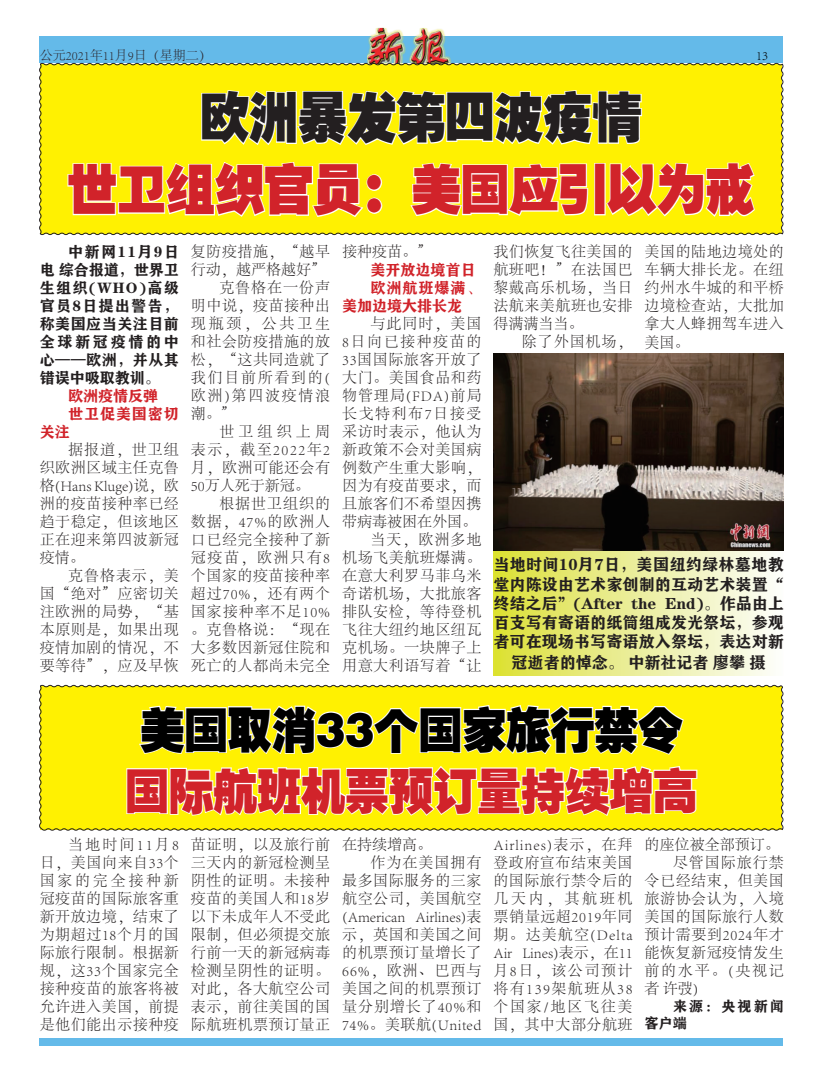
<style>
.page{position:relative;width:823px;height:1078px;background:#fff}
.page>*{position:absolute;margin:0;border:0;box-sizing:border-box;transform-origin:0 0}
.t1{font:53.4px "FZCCHJW GB1 0";letter-spacing:-.01em;color:#d1232a;scale:.93 1}
.t2{font:53.4px "FZCCHJW GB1 0";letter-spacing:-.01em;color:#231f20;scale:.93 1}
.t3{font:48px "FZCCHJW GB1 0";letter-spacing:-.01em;color:#000;scale:.93 1}
.t4{font:48px "FZCCHJW GB1 0";letter-spacing:-.01em;color:#d1232a;scale:.93 1}
.t5{font:16px/19.4px "FZCHSJW GB1 0";letter-spacing:.01em;color:#231f20;text-align:center}
.t6{font:300 15px/18px "Adobe Song Std";letter-spacing:.035em;color:#231f20;text-align:justify}
.t7{font:15px/18px "FZCHSJW GB1 0";letter-spacing:.035em;color:#231f20;text-align:justify}
.t8{font:300 15px "Adobe Song Std";color:#231f20}
.t9{font:15px "FZCHSJW GB1 0";color:#d1232a}
.t10{font:300 15px "Adobe Song Std";letter-spacing:.06em;color:#231f20}
.t11{font:300 15px "Adobe Song Std";letter-spacing:.065em;color:#231f20}
.t12{font:300 15px "Adobe Song Std";letter-spacing:.11em;color:#231f20}
.t13{font:300 15px "Adobe Song Std";letter-spacing:.095em;color:#231f20}
.t14{font:300 15px "Adobe Song Std";letter-spacing:.1em;color:#231f20}
.t15{font:15px "FZCHSJW GB1 0";letter-spacing:.065em;color:#d1232a}
.t16{font:14px/16.8px "FZCHSJW GB1 0";letter-spacing:.15em;color:#231f20}
.t17{font:300 13px "Adobe Song Std";color:#2a2228}
.t18{font:300 13px "Adobe Song Std";color:#000}
</style>
<div class="page">
<div style="left:40px;top:36px;width:742px;height:27px;background:#64bae9"></div>
<img style="left:367px;top:28px;width:85px;height:34px">
<div style="left:40px;top:1037px;width:742px;height:8px;background:#64bae9"></div>
<svg style="left:39px;top:62px;width:744px;height:173px;background:#faef28"></svg>
<svg style="left:39px;top:684px;width:744px;height:147px;background:#fbf02f"></svg>
<div style="left:493px;top:550px;width:290px;height:125px;background:linear-gradient(to right,#dce039,#fcfdfe)"></div>
<img style="left:493px;top:354px;width:289px;height:196px">
<p class="t17" style="left:40px;top:48px;width:174px">公元2021年11月9日（星期二）</p>
<p class="t18" style="left:755px;top:48px;width:14px">13</p>
<h1 class="t2" style="left:200px;top:85px;width:476px">欧洲暴发第四波疫情</h1>
<h1 class="t1" style="left:68px;top:157px;width:740px">世卫组织官员：美国应引以为戒</h1>
<p class="t7" style="left:40px;top:243px;width:141px;text-indent:28px">中新网11月9日电 综合报道，世界卫生组织(WHO)高级官员8日提出警告，称美国应当关注目前全球新冠疫情的中心——欧洲，并从其错误中吸取教训。</p>
<p class="t9" style="left:68px;top:387px;width:91px">欧洲疫情反弹</p>
<p class="t15" style="left:68px;top:405px;width:112px">世卫促美国密切</p>
<p class="t9" style="left:40px;top:423px;width:31px">关注</p>
<p class="t6" style="left:40px;top:441px;width:141px;text-indent:28px">据报道，世卫组织欧洲区域主任克鲁格(Hans Kluge)说，欧洲的疫苗接种率已经趋于稳定，但该地区正在迎来第四波新冠疫情。</p>
<p class="t6" style="left:40px;top:567px;width:141px;text-indent:28px">克鲁格表示，美国“绝对”应密切关注欧洲的局势，“基本原则是，如果出现疫情加剧的情况，不要等待”，应及早恢</p>
<p class="t6" style="left:191px;top:243px;width:141px">复防疫措施，“越早</p>
<p class="t6" style="left:191px;top:261px;width:137px">行动，越严格越好”</p>
<p class="t11" style="left:219px;top:279px;width:112px">克鲁格在一份声</p>
<p class="t6" style="left:191px;top:297px;width:141px">明中说，疫苗接种出</p>
<p class="t6" style="left:191px;top:315px;width:141px">现瓶颈，公共卫生</p>
<p class="t6" style="left:191px;top:333px;width:141px">和社会防疫措施的放</p>
<p class="t6" style="left:191px;top:351px;width:141px">松，“这共同造就了</p>
<p class="t12" style="left:191px;top:369px;width:141px">我们目前所看到的(</p>
<p class="t12" style="left:191px;top:387px;width:141px">欧洲)第四波疫情浪</p>
<p class="t6" style="left:191px;top:405px;width:46px">潮。”</p>
<p class="t6" style="left:219px;top:423px;width:112px">世卫组织上周</p>
<p class="t13" style="left:191px;top:441px;width:141px">表示，截至2022年2</p>
<p class="t6" style="left:191px;top:459px;width:141px">月，欧洲可能还会有</p>
<p class="t8" style="left:191px;top:477px;width:120px">50万人死于新冠。</p>
<p class="t11" style="left:219px;top:495px;width:112px">根据世卫组织的</p>
<p class="t6" style="left:191px;top:513px;width:141px">数据，47%的欧洲人</p>
<p class="t6" style="left:191px;top:531px;width:141px">口已经完全接种了新</p>
<p class="t14" style="left:191px;top:549px;width:141px">冠疫苗，欧洲只有8</p>
<p class="t6" style="left:191px;top:567px;width:141px">个国家的疫苗接种率</p>
<p class="t10" style="left:191px;top:585px;width:141px">超过70%，还有两个</p>
<p class="t10" style="left:191px;top:603px;width:141px">国家接种率不足10%</p>
<p class="t6" style="left:191px;top:621px;width:141px">。克鲁格说：“现在</p>
<p class="t6" style="left:191px;top:639px;width:141px">大多数因新冠住院和</p>
<p class="t6" style="left:191px;top:657px;width:141px">死亡的人都尚未完全</p>
<p class="t6" style="left:342px;top:243px;width:91px">接种疫苗。”</p>
<p class="t9" style="left:370px;top:261px;width:106px">美开放边境首日</p>
<p class="t9" style="left:370px;top:279px;width:112px">欧洲航班爆满、</p>
<p class="t9" style="left:342px;top:297px;width:121px">美加边境大排长龙</p>
<p class="t6" style="left:342px;top:315px;width:141px;text-align:right">与此同时，美国<br>8日向已接种疫苗的<br>33国国际旅客开放了大门。美国食品和药物管理局(FDA)前局长戈特利布7日接受采访时表示，他认为新政策不会对美国病例数产生重大影响，因为有疫苗要求，而且旅客们不希望因携带病毒被困在外国。当天，欧洲多地<br>机场飞美航班爆满。在意大利罗马菲乌米奇诺机场，大批旅客排队安检，等待登机飞往大纽约地区纽瓦克机场。一块牌子上用意大利语写着“让</p>
<p class="t6" style="left:493px;top:243px;width:141px">我们恢复飞往美国的航班吧！”在法国巴黎戴高乐机场，当日法航来美航班也安排得满满当当。</p>
<p class="t6" style="left:521px;top:333px;width:112px">除了外国机场，</p>
<p class="t6" style="left:644px;top:243px;width:141px">美国的陆地边境处的车辆大排长龙。在纽约州水牛城的和平桥边境检查站，大批加拿大人蜂拥驾车进入美国。</p>
<p class="t5" style="left:493px;top:555px;width:292px">当地时间10月7日，美国纽约绿林墓地教堂内陈设由艺术家创制的互动艺术装置“终结之后”(After the End)。作品由上百支写有寄语的纸筒组成发光祭坛，参观者可在现场书写寄语放入祭坛，表达对新冠逝者的悼念。 中新社记者 廖攀 摄</p>
<h2 class="t3" style="left:140px;top:700px;width:585px">美国取消33个国家旅行禁令</h2>
<h2 class="t4" style="left:125px;top:761px;width:617px">国际航班机票预订量持续增高</h2>
<p class="t6" style="left:40px;top:836px;width:141px;text-indent:28px">当地时间11月8日，美国向来自33个国家的完全接种新冠疫苗的国际旅客重新开放边境，结束了为期超过18个月的国际旅行限制。根据新规，这33个国家完全接种疫苗的旅客将被允许进入美国，前提是他们能出示接种疫</p>
<p class="t6" style="left:191px;top:836px;width:141px">苗证明，以及旅行前三天内的新冠检测呈阴性的证明。未接种疫苗的美国人和18岁以下未成年人不受此限制，但必须提交旅行前一天的新冠病毒检测呈阴性的证明。对此，各大航空公司表示，前往美国的国际航班机票预订量正</p>
<p class="t6" style="left:342px;top:836px;width:91px">在持续增高。</p>
<p class="t11" style="left:370px;top:854px;width:112px">作为在美国拥有</p>
<p class="t6" style="left:342px;top:872px;width:141px">最多国际服务的三家</p>
<p class="t6" style="left:342px;top:890px;width:141px">航空公司，美国航空</p>
<p class="t8" style="left:342px;top:908px;width:141px">(American Airlines)表</p>
<p class="t6" style="left:342px;top:926px;width:141px">示，英国和美国之间</p>
<p class="t6" style="left:342px;top:944px;width:141px">的机票预订量增长了</p>
<p class="t6" style="left:342px;top:962px;width:141px">66%，欧洲、巴西与</p>
<p class="t6" style="left:342px;top:980px;width:141px">美国之间的机票预订</p>
<p class="t10" style="left:342px;top:998px;width:141px">量分别增长了40%和</p>
<p class="t6" style="left:342px;top:1016px;width:140px">74%。美联航(United</p>
<p class="t6" style="left:493px;top:836px;width:141px">Airlines)表示，在拜登政府宣布结束美国的国际旅行禁令后的几天内，其航班机票销量远超2019年同期。达美航空(Delta Air Lines)表示，在11月8日，该公司预计将有139架航班从38个国家/地区飞往美国，其中大部分航班</p>
<p class="t8" style="left:644px;top:836px;width:136px">的座位被全部预订。</p>
<p class="t11" style="left:672px;top:854px;width:112px">尽管国际旅行禁</p>
<p class="t6" style="left:644px;top:872px;width:141px">令已经结束，但美国</p>
<p class="t6" style="left:644px;top:890px;width:141px">旅游协会认为，入境</p>
<p class="t6" style="left:644px;top:908px;width:141px">美国的国际旅行人数</p>
<p class="t6" style="left:644px;top:926px;width:141px">预计需要到2024年才</p>
<p class="t6" style="left:644px;top:944px;width:141px">能恢复新冠疫情发生</p>
<p class="t6" style="left:644px;top:962px;width:141px">前的水平。(央视记</p>
<p class="t6" style="left:644px;top:980px;width:55px">者 许弢)</p>
<p class="t16" style="left:644px;top:997px;width:141px;text-indent:28px">来源：央视新闻客户端</p>
</div>
